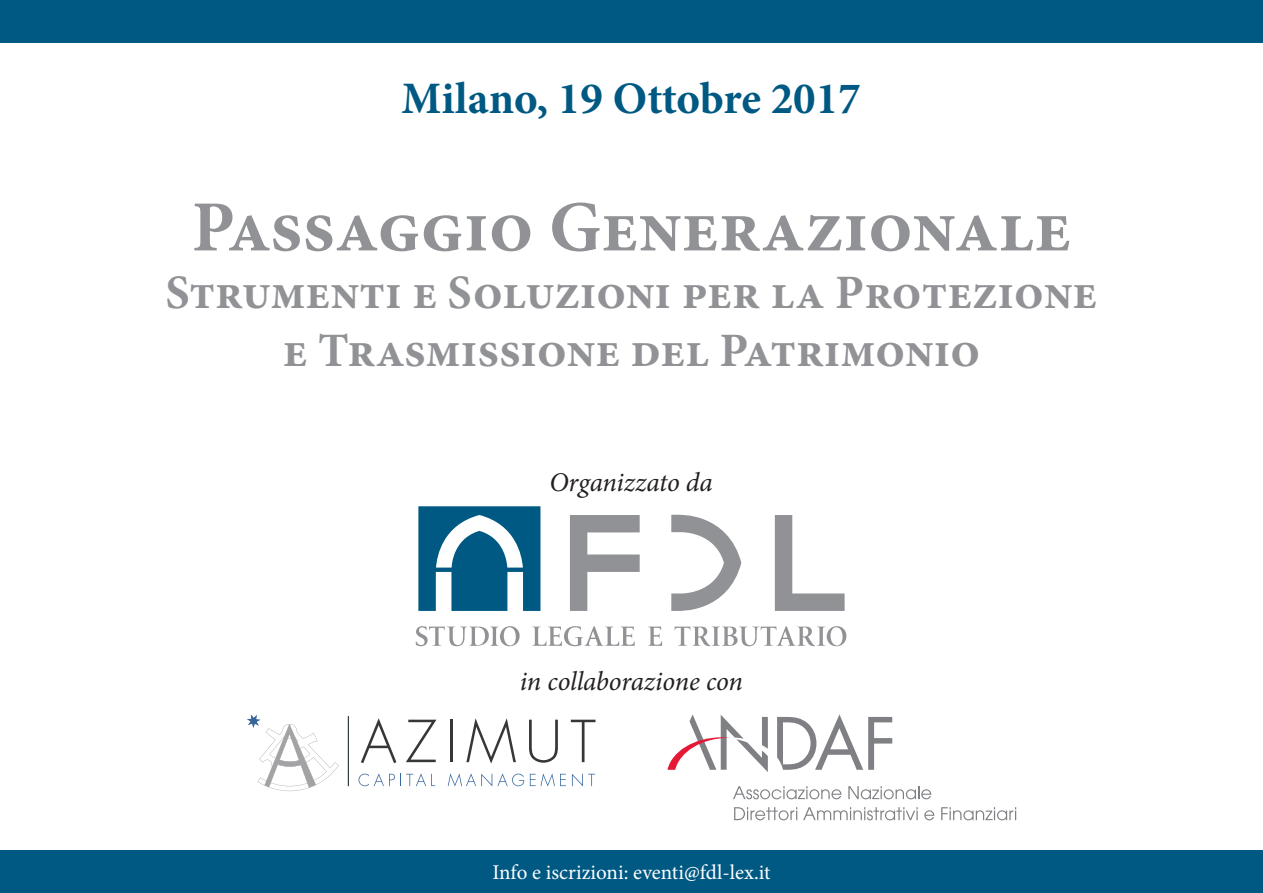
<style>
.page{position:relative;width:1263px;height:893px;background:#fff}
.page>*{position:absolute;margin:0;border:0;box-sizing:border-box;transform-origin:0 0}
.t1{font:700 72px "Minion Pro";color:#919295}
.t2{font:700 48px "Minion Pro";color:#919295}
.t3{font:700 45px "Minion Pro";color:#005983}
.t4{font:italic 27px "Minion Pro";letter-spacing:-.005em;color:#231f20}
.t5{font:21px "Minion Pro";color:#fff}
</style>
<div class="page">
<svg style="left:775px;top:515px;width:70px;height:96px"></svg>
<svg style="left:570px;top:515px;width:70px;height:96px"></svg>
<svg style="left:671px;top:514px;width:70px;height:97px"></svg>
<svg style="left:418px;top:506px;width:122px;height:105px"></svg>
<svg style="left:416px;top:626px;width:104px;height:20px"></svg>
<svg style="left:532px;top:626px;width:103px;height:20px"></svg>
<svg style="left:648px;top:627px;width:14px;height:19px"></svg>
<svg style="left:675px;top:626px;width:171px;height:20px"></svg>
<svg style="left:361px;top:718px;width:35px;height:45px"></svg>
<svg style="left:406px;top:720px;width:30px;height:42px"></svg>
<hr style="left:450px;top:720px;width:3px;height:42px;background:#383736">
<svg style="left:466px;top:718px;width:50px;height:45px"></svg>
<svg style="left:529px;top:720px;width:29px;height:43px"></svg>
<svg style="left:571px;top:720px;width:24px;height:42px"></svg>
<hr style="left:348px;top:716px;width:1px;height:70px;background:#353f3d">
<svg style="left:247px;top:714px;width:92px;height:77px"></svg>
<svg style="left:358px;top:773px;width:77px;height:13px"></svg>
<svg style="left:448px;top:773px;width:76px;height:13px"></svg>
<svg style="left:530px;top:773px;width:36px;height:13px"></svg>
<svg style="left:572px;top:774px;width:23px;height:12px"></svg>
<svg style="left:777px;top:714px;width:115px;height:56px"></svg>
<svg style="left:667px;top:714px;width:101px;height:58px"></svg>
<svg style="left:733px;top:786px;width:108px;height:13px"></svg>
<svg style="left:848px;top:786px;width:83px;height:13px"></svg>
<svg style="left:734px;top:807px;width:63px;height:13px"></svg>
<svg style="left:803px;top:807px;width:115px;height:13px"></svg>
<svg style="left:924px;top:810px;width:10px;height:10px"></svg>
<svg style="left:941px;top:807px;width:75px;height:13px"></svg>
<div style="left:0;top:0;width:1263px;height:43px;background:#005983"></div>
<div style="left:0;top:850px;width:1263px;height:43px;background:#005983"></div>
<p class="t3" style="left:401px;top:67px;width:461px">Milano, 19 Ottobre 2017</p>
<p class="t1" style="left:192px;top:177px;width:881px">Passaggio Generazionale</p>
<p class="t2" style="left:166px;top:259px;width:933px">Strumenti e Soluzioni per la Protezione</p>
<p class="t2" style="left:283px;top:316px;width:698px">e Trasmissione del Patrimonio</p>
<p class="t4" style="left:549px;top:463px;width:165px">Organizzato da</p>
<p class="t4" style="left:520px;top:663px;width:225px">in collaborazione con</p>
<p class="t5" style="left:492px;top:859px;width:280px">Info e iscrizioni: eventi@fdl-lex.it</p>
</div>
